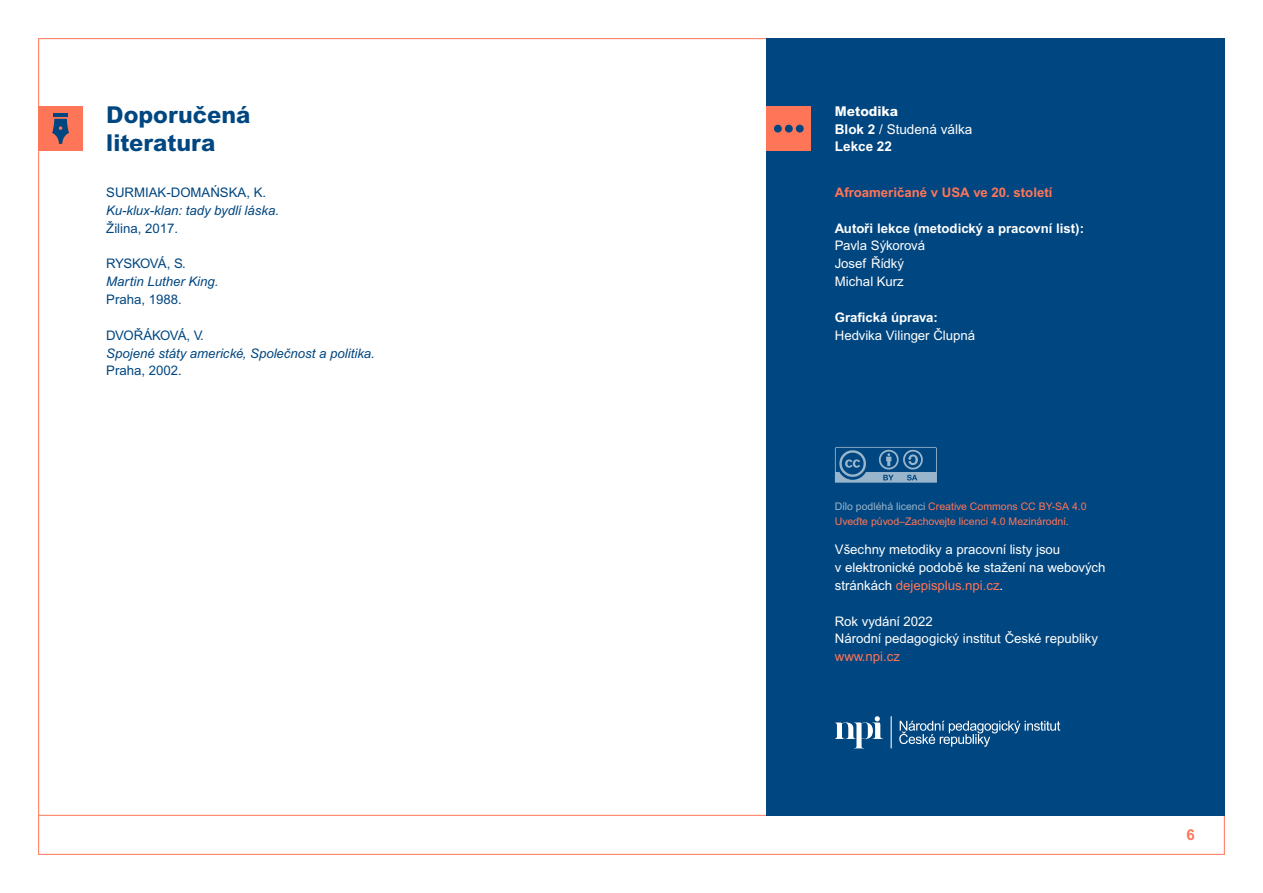
<style>
.page{position:relative;width:1263px;height:893px;background:#fff}
.page>*{position:absolute;margin:0;border:0;box-sizing:border-box;transform-origin:0 0}
.t1{font:800 23.25px/27.9px "Arial MT Pro";color:#004680}
.t2{font:700 15px "Arial MT Pro";color:#ff7558}
.t3{font:13.5px/17.4px "Arial MT Pro";color:#fff}
.t4{font:13.2px/17.9px "Arial MT Pro";color:#fff}
.t5{font:italic 13.2px "Arial MT Pro";color:#004680}
.t6{font:13.2px "Arial MT Pro";color:#004680}
.t7{font:700 13.2px "Arial MT Pro";color:#fff}
.t8{font:700 13.2px "Arial MT Pro";color:#ff7558}
.t9{font:13.2px "Arial MT Pro";color:#ff7558}
.t10{font:10.5px/15px "Arial MT Pro";color:#ff7558}
.s1{font-weight:800}
.s2{font-weight:700}
.s3{color:#99b5cc}
.s4{color:#ff7558}
</style>
<div class="page">
<hr style="left:39px;top:815px;width:1186px;height:1px;background:#ff7558">
<div style="left:766px;top:38px;width:459px;height:778px;background:#004680"></div>
<div style="left:38px;top:106px;width:45px;height:45px;background:#ff7558"></div>
<svg style="left:52px;top:119px;width:17px;height:25px"></svg>
<hr style="left:53px;top:113px;width:15px;height:4px;background:#004680">
<div style="left:766px;top:106px;width:45px;height:45px;background:#ff7558"></div>
<div style="left:774px;top:125px;width:8px;height:8px;background:#004680;border-radius:50%"></div>
<div style="left:785px;top:125px;width:8px;height:8px;background:#004680;border-radius:50%"></div>
<div style="left:796px;top:125px;width:8px;height:8px;background:#004680;border-radius:50%"></div>
<svg style="left:835px;top:447px;width:102px;height:36px"></svg>
<svg style="left:835px;top:716px;width:225px;height:32px"></svg>
<h1 class="t1" style="left:106px;top:101px;width:146px">Doporučená literatura</h1>
<p class="t6" style="left:106px;top:185px;width:124px">SU RMIAK-DOMAŃSKA</p>
<p class="t6" style="left:246px;top:185px;width:21px">, K.</p>
<p class="t5" style="left:106px;top:202px;width:174px">Ku-klux-klan: tady bydlí láska.</p>
<p class="t6" style="left:106px;top:220px;width:73px">Žilina, 2017.</p>
<p class="t6" style="left:106px;top:256px;width:19px">RYSKOVÁ</p>
<p class="t6" style="left:167px;top:256px;width:21px">, S.</p>
<p class="t5" style="left:106px;top:274px;width:114px">Martin Luther King.</p>
<p class="t6" style="left:106px;top:292px;width:77px">Praha, 1988.</p>
<p class="t6" style="left:106px;top:328px;width:10px">DVOŘÁKOVÁ</p>
<p class="t6" style="left:187px;top:328px;width:19px">, V.</p>
<p class="t5" style="left:106px;top:345px;width:270px">Spojené státy americké, Společnost a politika.</p>
<p class="t6" style="left:106px;top:363px;width:77px">Praha, 2002.</p>
<p class="t3" style="left:835px;top:103px;width:139px"><span class="s1">Metodika<br></span><span class="s2">Blok 2</span> / Studená válka<br><span class="s2">Lekce 22</span></p>
<p class="t8" style="left:835px;top:184px;width:219px">Afroameričané v USA ve 20. století</p>
<p class="t7" style="left:835px;top:220px;width:251px">Autoři lekce (metodický a pracovní list):</p>
<p class="t4" style="left:835px;top:238px;width:92px">Pavla Sýkorová<br>Josef Řídký<br>Michal Kurz</p>
<p class="t7" style="left:835px;top:310px;width:104px">Grafická úprava:</p>
<p class="t4" style="left:835px;top:327px;width:142px">Hedvika Vilinger Člupná</p>
<p class="t10" style="left:835px;top:499px;width:253px"><span class="s3">Dílo podléhá licenci</span> Creative Commons CC BY-SA 4.0<br>Uveďte původ–Zachovejte licenci 4.0 Mezinárodní<span class="s3">.</span></p>
<p class="t4" style="left:835px;top:541px;width:272px">Všechny metodiky a pracovní listy jsou<br>v elektronické podobě ke stažení na webových stránkách <span class="s4">dejepisplus.npi.cz</span>.</p>
<p class="t4" style="left:835px;top:613px;width:265px">Rok vydání 2022<br>N árodní pedagogický institut České republiky</p>
<p class="t9" style="left:835px;top:649px;width:67px">www.npi.cz</p>
<p class="t2" style="left:1186px;top:826px;width:10px">6</p>
</div>
